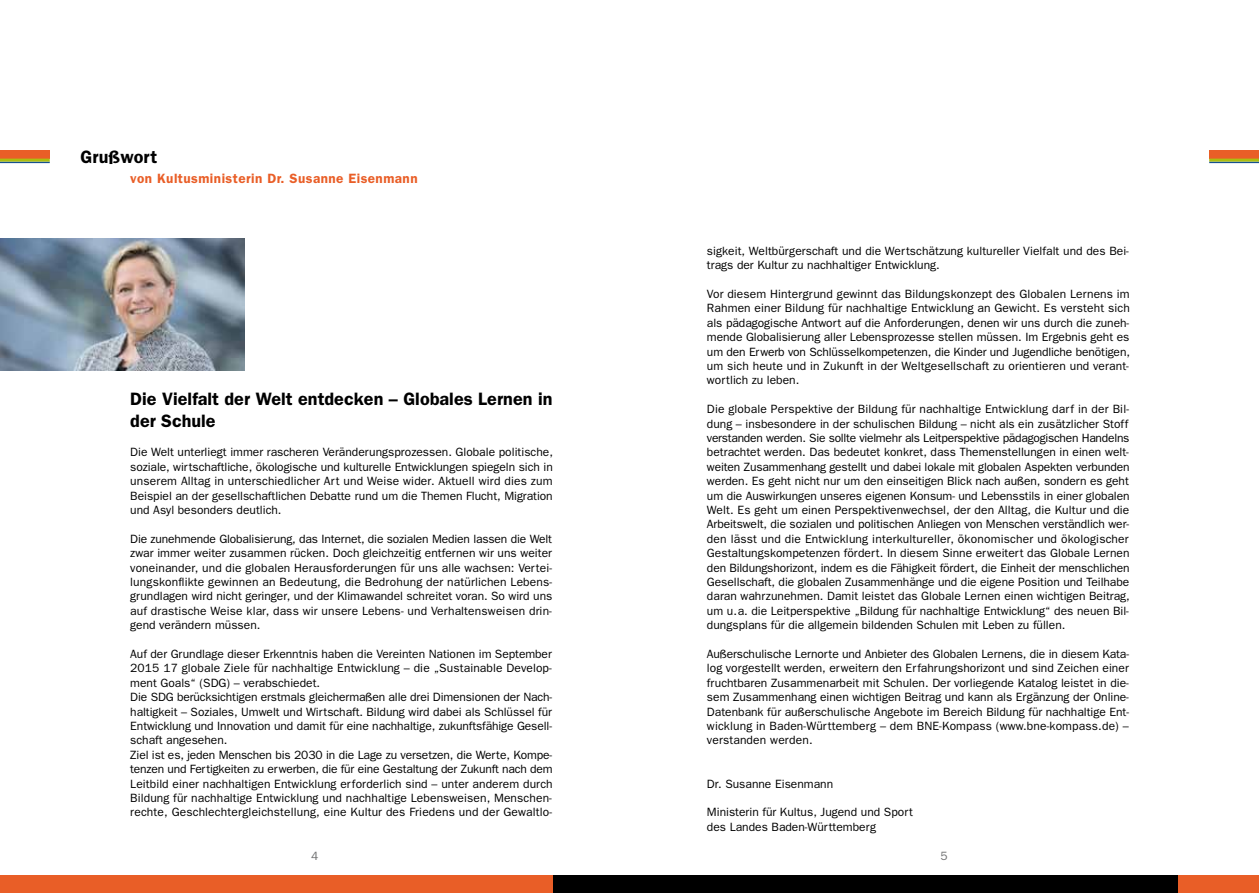
<style>
.page{position:relative;width:1259px;height:893px;background:#fff}
.page>*{position:absolute;margin:0;border:0;box-sizing:border-box;transform-origin:0 0}
.t1{font:600 18px/21.6px "Franklin Gothic";color:#000}
.t2{font:600 13.5px "Franklin Gothic";letter-spacing:.035em;color:#e95e27}
.t3{font:12px/14.4px "Franklin Gothic";color:#000;text-align:justify}
.t4{font:12px "Franklin Gothic";color:#707172}
</style>
<div class="page">
<div style="left:552px;top:876px;width:77px;height:17px;background:#000"></div>
<div style="left:0;top:876px;width:552px;height:17px;background:#e95e27"></div>
<div style="left:629px;top:876px;width:549px;height:17px;background:#000"></div>
<div style="left:1178px;top:876px;width:81px;height:17px;background:#e95e27"></div>
<div style="left:0;top:150px;width:50px;height:9px;background:#e95e27"></div>
<hr style="left:0;top:162px;width:50px;height:1px;background:#16518e">
<hr style="left:0;top:159px;width:50px;height:3px;background:#acbf11">
<div style="left:1209px;top:150px;width:50px;height:9px;background:#e95e27"></div>
<hr style="left:1209px;top:162px;width:50px;height:1px;background:#16518e">
<hr style="left:1209px;top:159px;width:50px;height:3px;background:#acbf11">
<img style="left:0;top:239px;width:245px;height:131px">
<h1 class="t1" style="left:80px;top:146px;width:78px">Grußwort</h1>
<p class="t2" style="left:130px;top:170px;width:289px">von Kultusministerin Dr. Susanne Eisenmann</p>
<h1 class="t1" style="left:130px;top:387px;width:424px">Die Vielfalt der Welt entdecken – Globales Lernen in der Schule</h1>
<p class="t3" style="left:130px;top:445px;width:424px">Die Welt unterliegt immer rascheren Veränderungsprozessen. Globale politische, soziale, wirtschaftliche, ökologische und kulturelle Entwicklungen spiegeln sich in unserem Alltag in unterschiedlicher Art und Weise wider. Aktuell wird dies zum Beispiel an der gesellschaftlichen Debatte rund um die Themen Flucht, Migration und Asyl besonders deutlich.</p>
<p class="t3" style="left:130px;top:531px;width:424px">Die zunehmende Globalisierung, das Internet, die sozialen Medien lassen die Welt zwar immer weiter zusammen rücken. Doch gleichzeitig entfernen wir uns weiter voneinander, und die globalen Herausforderungen für uns alle wachsen: Vertei&shy;lungskonflikte gewinnen an Bedeutung, die Bedrohung der natürlichen Lebens&shy;grundlagen wird nicht geringer, und der Klimawandel schreitet voran. So wird uns auf drastische Weise klar, dass wir unsere Lebens- und Verhaltensweisen drin&shy;gend verändern müssen.</p>
<p class="t3" style="left:130px;top:646px;width:424px;text-align:left">Auf der Grundlage dieser Erkenntnis haben die Vereinten Nationen im September 2015 17 globale Ziele für nachhaltige Entwicklung – die „Sustainable Develop&shy;ment Goals“ (SDG) – verabschiedet.<br>Die SDG berücksichtigen erstmals gleichermaßen alle drei Dimensionen der Nach&shy;haltigkeit – Soziales, Umwelt und Wirtschaft. Bildung wird dabei als Schlüssel für Entwicklung und Innovation und damit für eine nachhaltige, zukunftsfähige Gesell&shy;schaft angesehen.<br>Ziel ist es, jeden Menschen bis 2030 in die Lage zu versetzen, die Werte, Kompe&shy;tenzen und Fertigkeiten zu erwerben, die für eine Gestaltung der Zukunft nach dem Leitbild einer nachhaltigen Entwicklung erforderlich sind – unter anderem durch Bildung für nachhaltige Entwicklung und nachhaltige Lebensweisen, Menschen&shy;rechte, Geschlechtergleichstellung, eine Kultur des Friedens und der Gewaltlo-</p>
<p class="t3" style="left:707px;top:243px;width:423px">sigkeit, Weltbürgerschaft und die Wertschätzung kultureller Vielfalt und des Bei&shy;trags der Kultur zu nachhaltiger Entwicklung.</p>
<p class="t3" style="left:707px;top:286px;width:424px">Vor diesem Hintergrund gewinnt das Bildungskonzept des Globalen Lernens im Rahmen einer Bildung für nachhaltige Entwicklung an Gewicht. Es versteht sich als pädagogische Antwort auf die Anforderungen, denen wir uns durch die zuneh&shy;mende Globalisierung aller Lebensprozesse stellen müssen. Im Ergebnis geht es um den Erwerb von Schlüsselkompetenzen, die Kinder und Jugendliche benötigen, um sich heute und in Zukunft in der Weltgesellschaft zu orientieren und verant&shy;wortlich zu leben.</p>
<p class="t3" style="left:707px;top:402px;width:424px">Die globale Perspektive der Bildung für nachhaltige Entwicklung darf in der Bil&shy;dung – insbesondere in der schulischen Bildung – nicht als ein zusätzlicher Stoff verstanden werden. Sie sollte vielmehr als Leitperspektive pädagogischen Handelns betrachtet werden. Das bedeutet konkret, dass Themenstellungen in einen welt&shy;weiten Zusammenhang gestellt und dabei lokale mit globalen Aspekten verbunden werden. Es geht nicht nur um den einseitigen Blick nach außen, sondern es geht um die Auswirkungen unseres eigenen Konsum- und Lebensstils in einer globalen Welt. Es geht um einen Perspektivenwechsel, der den Alltag, die Kultur und die Arbeitswelt, die sozialen und politischen Anliegen von Menschen verständlich wer&shy;den lässt und die Entwicklung interkultureller, ökonomischer und ökologischer Gestaltungskompetenzen fördert. In diesem Sinne erweitert das Globale Lernen den Bildungshorizont, indem es die Fähigkeit fördert, die Einheit der menschlichen Gesellschaft, die globalen Zusammenhänge und die eigene Position und Teilhabe daran wahrzunehmen. Damit leistet das Globale Lernen einen wichtigen Beitrag, um u.a. die Leitperspektive „Bildung für nachhaltige Entwicklung“ des neuen Bil&shy;dungsplans für die allgemein bildenden Schulen mit Leben zu füllen.</p>
<p class="t3" style="left:707px;top:646px;width:423px">Außerschulische Lernorte und Anbieter des Globalen Lernens, die in diesem Kata&shy;log vorgestellt werden, erweitern den Erfahrungshorizont und sind Zeichen einer fruchtbaren Zusammenarbeit mit Schulen. Der vorliegende Katalog leistet in die&shy;sem Zusammenhang einen wichtigen Beitrag und kann als Ergänzung der Online-Datenbank für außerschulische Angebote im Bereich Bildung für nachhaltige Ent&shy;wicklung in Baden-Württemberg – dem BNE-Kompass (www.bne-kompass.de) – verstanden werden.</p>
<p class="t3" style="left:707px;top:776px;width:128px">Dr. Susanne Eisenmann</p>
<p class="t3" style="left:707px;top:805px;width:208px">Ministerin für Kultus, Jugend und Sport des Landes Baden-Württemberg</p>
<p class="t4" style="left:311px;top:849px;width:9px">4</p>
<p class="t4" style="left:940px;top:849px;width:9px">5</p>
</div>
